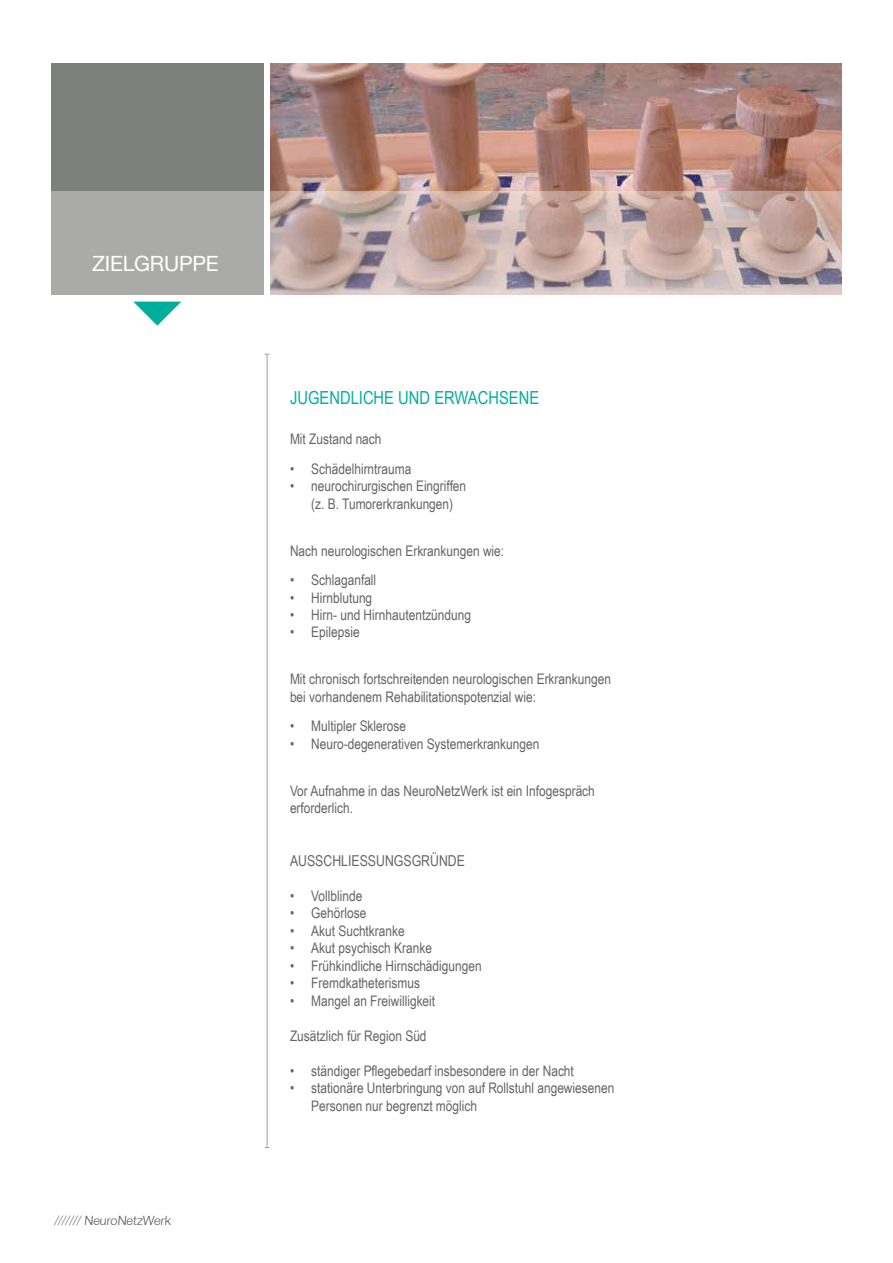
<style>
.page{position:relative;width:893px;height:1263px;background:#fff}
.page>*{position:absolute;margin:0;border:0;box-sizing:border-box;transform-origin:0 0}
.t1{font:21px "Helvetica Neue LT";letter-spacing:-.01em;color:#fff}
.t2{font:18px "Arial Narrow";color:#00ae9d}
.t3{font:15px "Arial Narrow";color:#636466}
.t4{font:14.55px/17.4px "Arial Narrow";color:#636466}
.t5{font:300 12.75px "Helvetica Neue LT";color:#58595b}
.s1{font-family:"Times New Roman";font-weight:400;font-style:italic;font-size:13.5px}
</style>
<div class="page">
<img style="left:270px;top:64px;width:572px;height:127px">
<div style="left:51px;top:64px;width:213px;height:231px;background:#7d7f7c"></div>
<svg style="left:51px;top:191px;width:791px;height:111px;background:#c0b0ac"></svg>
<svg style="left:133px;top:302px;width:48px;height:24px"></svg>
<hr style="left:267px;top:354px;width:1px;height:793px;background:#a7a9ac">
<h1 class="t1" style="left:92px;top:251px;width:128px">ZIELGRUPPE</h1>
<p class="t5" style="left:54px;top:1212px;width:119px"><span class="s1">///////</span> NeuroNetzWerk</p>
<p class="t2" style="left:290px;top:385px;width:18px">Jugendli</p>
<p class="t2" style="left:363px;top:385px;width:47px">che und</p>
<p class="t2" style="left:434px;top:385px;width:22px">Erwa</p>
<p class="t2" style="left:478px;top:385px;width:22px">chsene</p>
<p class="t4" style="left:290px;top:430px;width:93px">Mit Zustand nach</p>
<p class="t4" style="left:290px;top:459px;width:123px">• Schädelhirntrauma</p>
<p class="t4" style="left:290px;top:477px;width:178px;text-align:center">• neurochirurgischen Eingriffen (z. B. Tumorerkrankungen)</p>
<p class="t4" style="left:290px;top:541px;width:216px">Nach neurologischen Erkrankungen wie:</p>
<p class="t4" style="left:290px;top:571px;width:88px">• Schlaganfall</p>
<p class="t4" style="left:290px;top:588px;width:84px">• Hirnblutung</p>
<p class="t4" style="left:290px;top:606px;width:183px">• Hirn- und Hirnhautentzündung</p>
<p class="t4" style="left:290px;top:623px;width:71px">• Epilepsie</p>
<p class="t4" style="left:290px;top:670px;width:322px">Mit chronisch fortschreitenden neurologischen Erkrankungen bei vorhandenem Rehabilitationspotenzial wie:</p>
<p class="t4" style="left:290px;top:717px;width:118px">• Multipler Sklerose</p>
<p class="t4" style="left:290px;top:734px;width:251px">• Neuro-degenerativen Systemerkrankungen</p>
<p class="t4" style="left:290px;top:781px;width:306px">Vor Aufnahme in das NeuroNetzWerk ist ein Infogespräch erforderlich.</p>
<p class="t3" style="left:290px;top:850px;width:52px">Ausschliessungsgründe</p>
<p class="t4" style="left:290px;top:887px;width:74px">• Vollblinde</p>
<p class="t4" style="left:290px;top:904px;width:78px">• Gehörlose</p>
<p class="t4" style="left:290px;top:921px;width:116px">• Akut Suchtkranke</p>
<p class="t4" style="left:290px;top:939px;width:143px">• Akut psychisch Kranke</p>
<p class="t4" style="left:290px;top:956px;width:193px">• Frühkindliche Hirnschädigungen</p>
<p class="t4" style="left:290px;top:974px;width:131px">• Fremdkatheterismus</p>
<p class="t4" style="left:290px;top:991px;width:147px">• Mangel an Freiwilligkeit</p>
<p class="t4" style="left:290px;top:1026px;width:138px">Zusätzlich für Region Süd</p>
<p class="t4" style="left:290px;top:1061px;width:285px">• ständiger Pflegebedarf insbesondere in der Nacht</p>
<p class="t4" style="left:311px;top:1079px;width:305px;text-indent:-21px">• stationäre Unterbringung von auf Rollstuhl angewiesenen<br>Personen nur begrenzt möglich</p>
</div>
